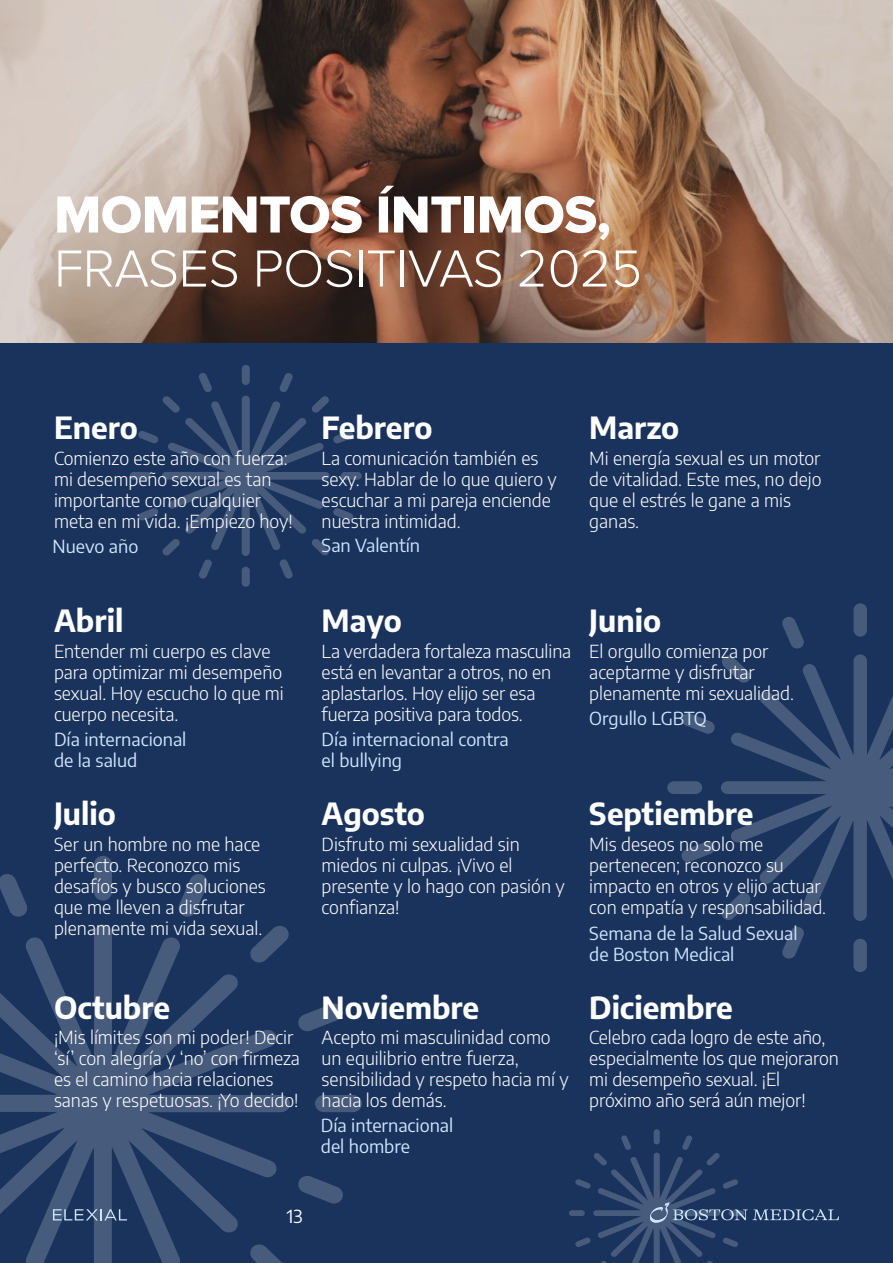
<style>
.page{position:relative;width:893px;height:1263px;background:#fff}
.page>*{position:absolute;margin:0;border:0;box-sizing:border-box;transform-origin:0 0}
.t1{font:300 54px "Proxima Nova";letter-spacing:-.01em;color:#fff}
.t2{font:54px "Proxima Nova Extrabld";letter-spacing:-.01em;color:#fff}
.t3{font:700 30px "Encode Sans";color:#fff}
.t4{font:300 18px/21px "Encode Sans";color:#fff}
.t5{font:18px/21px "Encode Sans";color:#d0e5ff}
.t6{font:18px "Encode Sans";color:#fff}
</style>
<div class="page">
<div style="left:0;top:342px;width:893px;height:921px;background:#1a335c"></div>
<img style="left:0;top:0;width:893px;height:342px">
<div style="left:242px;top:365px;width:8px;height:20px;background:#475b7c;border-radius:4px"></div>
<div style="left:130px;top:472px;width:21px;height:8px;background:#475b7c;border-radius:4px"></div>
<div style="left:242px;top:567px;width:8px;height:20px;background:#475b7c;border-radius:4px"></div>
<div style="left:341px;top:472px;width:21px;height:8px;background:#475b7c;border-radius:4px"></div>
<svg style="left:138px;top:372px;width:216px;height:207px"></svg>
<div style="left:654px;top:1129px;width:6px;height:15px;background:#475b7c;border-radius:3px"></div>
<div style="left:569px;top:1210px;width:16px;height:6px;background:#475b7c;border-radius:3px"></div>
<div style="left:854px;top:603px;width:13px;height:34px;background:#475b7c;border-radius:7px"></div>
<div style="left:667px;top:781px;width:35px;height:13px;background:#475b7c;border-radius:7px"></div>
<div style="left:853px;top:939px;width:14px;height:33px;background:#475b7c;border-radius:7px"></div>
<svg style="left:721px;top:654px;width:172px;height:267px"></svg>
<svg style="left:721px;top:892px;width:30px;height:29px"></svg>
<svg style="left:782px;top:617px;width:22px;height:32px"></svg>
<svg style="left:681px;top:841px;width:34px;height:21px"></svg>
<svg style="left:681px;top:713px;width:34px;height:21px"></svg>
<svg style="left:782px;top:927px;width:22px;height:32px"></svg>
<div style="left:94px;top:856px;width:18px;height:45px;background:#475b7c;border-radius:9px"></div>
<div style="left:315px;top:1095px;width:47px;height:17px;background:#475b7c;border-radius:9px"></div>
<svg style="left:0;top:924px;width:290px;height:339px"></svg>
<svg style="left:249px;top:1243px;width:41px;height:20px"></svg>
<svg style="left:249px;top:925px;width:41px;height:38px"></svg>
<svg style="left:0;top:874px;width:27px;height:43px"></svg>
<svg style="left:298px;top:1003px;width:45px;height:28px"></svg>
<svg style="left:298px;top:1176px;width:45px;height:28px"></svg>
<svg style="left:178px;top:874px;width:30px;height:43px"></svg>
<svg style="left:53px;top:1209px;width:74px;height:11px"></svg>
<svg style="left:575px;top:1135px;width:264px;height:128px"></svg>
<h1 class="t2" style="left:54px;top:186px;width:558px">MOMENTOS ÍNTIMOS,</h1>
<h1 class="t1" style="left:54px;top:240px;width:590px">FRASES POSITIVAS 2025</h1>
<h2 class="t3" style="left:54px;top:415px;width:85px">Enero</h2>
<p class="t4" style="left:54px;top:449px;width:240px">Comienzo este año con fuerza: mi desempeño sexual es tan importante como cualquier meta en mi vida. ¡Empiezo hoy!</p>
<p class="t5" style="left:52px;top:537px;width:87px">Nuevo año</p>
<h2 class="t3" style="left:54px;top:608px;width:71px">Abril</h2>
<p class="t4" style="left:54px;top:642px;width:231px">Entender mi cuerpo es clave para optimizar mi desempeño sexual. Hoy escucho lo que mi cuerpo necesita.</p>
<p class="t5" style="left:54px;top:730px;width:134px">Día internacional de la salud</p>
<h2 class="t3" style="left:54px;top:801px;width:63px">Julio</h2>
<p class="t4" style="left:54px;top:835px;width:213px">Ser un hombre no me hace perfecto. Reconozco mis desafíos y busco soluciones que me lleven a disfrutar plenamente mi vida sexual.</p>
<h2 class="t3" style="left:54px;top:994px;width:118px">Octubre</h2>
<p class="t4" style="left:54px;top:1028px;width:247px">¡Mis límites son mi poder! Decir ‘sí’ con alegría y ‘no’ con firmeza es el camino hacia relaciones sanas y respetuosas. ¡Yo decido!</p>
<h2 class="t3" style="left:322px;top:415px;width:112px">Febrero</h2>
<p class="t4" style="left:322px;top:449px;width:237px">La comunicación también es sexy. Hablar de lo que quiero y escuchar a mi pareja enciende nuestra intimidad.</p>
<p class="t5" style="left:322px;top:537px;width:100px">San Valentín</p>
<h2 class="t3" style="left:589px;top:415px;width:91px">Marzo</h2>
<p class="t4" style="left:589px;top:449px;width:234px">Mi energía sexual es un motor de vitalidad. Este mes, no dejo que el estrés le gane a mis ganas.</p>
<h2 class="t3" style="left:322px;top:608px;width:82px">Mayo</h2>
<p class="t4" style="left:322px;top:642px;width:251px">La verdadera fortaleza masculina está en levantar a otros, no en aplastarlos. Hoy elijo ser esa fuerza positiva para todos.</p>
<p class="t5" style="left:322px;top:730px;width:189px">Día internacional contra el bullying</p>
<h2 class="t3" style="left:322px;top:801px;width:105px">Agosto</h2>
<p class="t4" style="left:322px;top:835px;width:244px">Disfruto mi sexualidad sin miedos ni culpas. ¡Vivo el presente y lo hago con pasión y confianza!</p>
<h2 class="t3" style="left:322px;top:994px;width:159px">Noviembre</h2>
<p class="t4" style="left:322px;top:1028px;width:249px">Acepto mi masculinidad como un equilibrio entre fuerza, sensibilidad y respeto hacia mí y hacia los demás.</p>
<p class="t5" style="left:321px;top:1116px;width:134px">Día internacional del hombre</p>
<h2 class="t3" style="left:589px;top:608px;width:73px">Junio</h2>
<p class="t4" style="left:589px;top:642px;width:206px">El orgullo comienza por aceptarme y disfrutar plenamente mi sexualidad.</p>
<p class="t5" style="left:589px;top:707px;width:119px">Orgullo LGBTQ</p>
<h2 class="t3" style="left:589px;top:801px;width:166px">Septiembre</h2>
<p class="t4" style="left:589px;top:835px;width:238px">Mis deseos no solo me pertenecen; reconozco su impacto en otros y elijo actuar con empatía y responsabilidad.</p>
<p class="t5" style="left:589px;top:924px;width:210px">Semana de la Salud Sexual de Boston Medical</p>
<h2 class="t3" style="left:589px;top:994px;width:145px">Diciembre</h2>
<p class="t4" style="left:589px;top:1028px;width:251px">Celebro cada logro de este año, especialmente los que mejoraron mi desempeño sexual. ¡El próximo año será aún mejor!</p>
<p class="t6" style="left:287px;top:1208px;width:17px">13</p>
</div>
